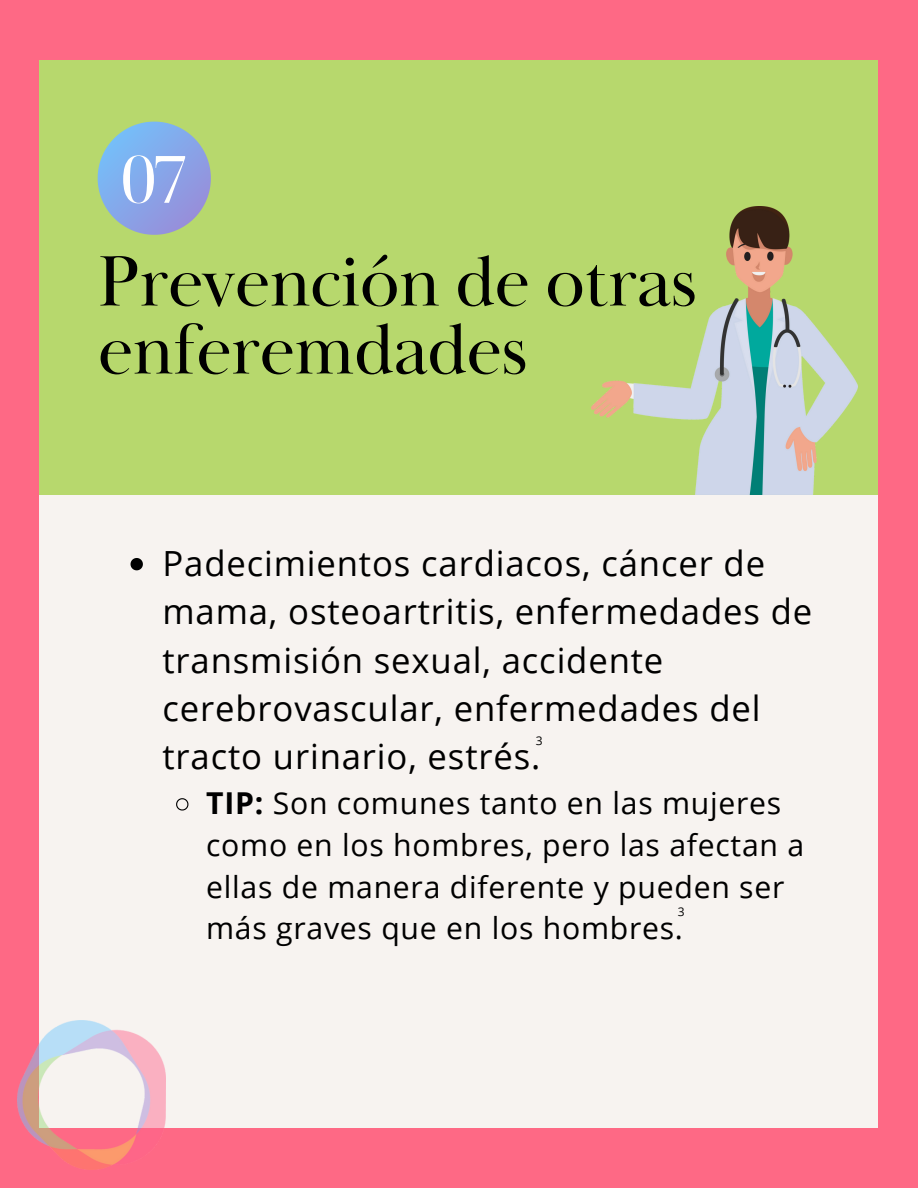
<style>
.page{position:relative;width:918px;height:1188px;background:#fe6985}
.page>*{position:absolute;margin:0;border:0;box-sizing:border-box;transform-origin:0 0}
.t1{font:73.65px/67.9px "Baskerville Display PT";letter-spacing:-.015em;color:#000}
.t2{font:65.55px "Noto Serif Display";color:#fff}
.t3{font:34.65px/48.3px "Open Sans";letter-spacing:.025em;color:#000}
.t4{font:30.15px/41.7px "Open Sans";letter-spacing:.025em;color:#000}
.t5{font:12px "Open Sans";color:#000}
.s1{font-weight:700}
</style>
<div class="page">
<div style="left:40px;top:60px;width:838px;height:1068px;background:#f7f3f0"></div>
<div style="left:40px;top:60px;width:838px;height:435px;background:#b7d86d"></div>
<svg style="left:98px;top:122px;width:113px;height:113px"></svg>
<img style="left:17px;top:1020px;width:149px;height:150px">
<img style="left:592px;top:206px;width:265px;height:288px">
<svg style="left:131px;top:558px;width:12px;height:12px"></svg>
<svg style="left:176px;top:798px;width:13px;height:13px"></svg>
<p class="t2" style="left:120px;top:133px;width:70px">07</p>
<p class="t1" style="left:98px;top:250px;width:601px">Prevención de otras enferemdades</p>
<p class="t3" style="left:162px;top:538px;width:651px">Padecimientos cardiacos, cáncer de mama, osteoartritis, enfermedades de transmisión sexual, accidente cerebrovascular, enfermedades del tracto urinario, estrés.</p>
<p class="t4" style="left:206px;top:782px;width:600px"><span class="s1">TIP:</span> Son comunes tanto en las mujeres como en los hombres, pero las afectan a ellas de manera diferente y pueden ser más graves que en los hombres.</p>
<p class="t5" style="left:536px;top:732px;width:8px">3</p>
<p class="t5" style="left:678px;top:903px;width:8px">3</p>
</div>
